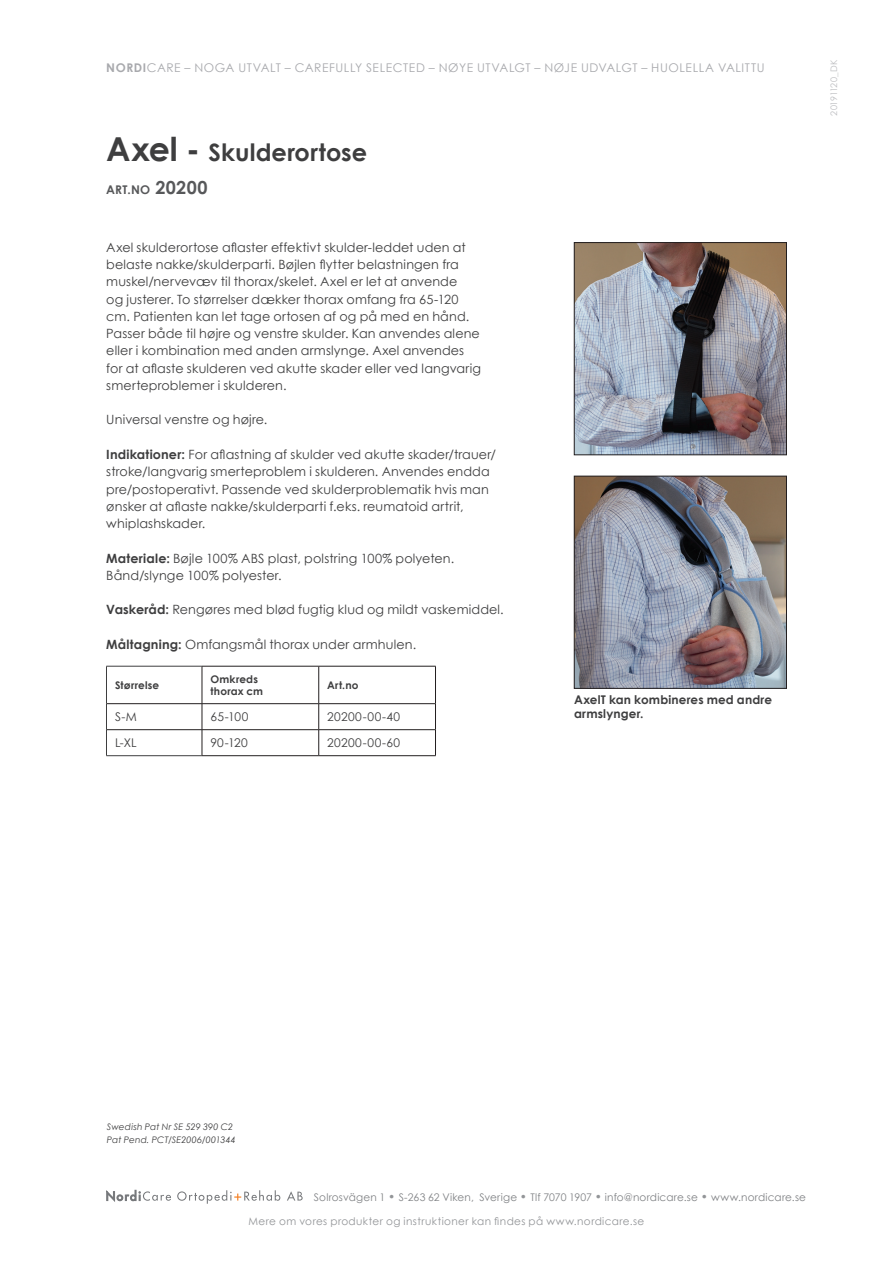
<style>
.page{position:relative;width:893px;height:1263px;background:#fff}
.page>*{position:absolute;margin:0;border:0;box-sizing:border-box;transform-origin:0 0}
.t1{font:700 24px "Century Gothic";color:#3e3e3f}
.t2{font:12.75px/17.2px "Century Gothic";letter-spacing:.01em;color:#3e3e3f}
.t3{font:12px "Century Gothic";letter-spacing:.045em;color:#a8a9ad}
.t4{font:12px "Century Gothic";letter-spacing:.025em;color:#3e3e3f}
.t5{font:700 12px/14.4px "Century Gothic";letter-spacing:.01em;color:#3e3e3f}
.t6{font:700 12px "Century Gothic";color:#57585a}
.t7{font:10.5px "Century Gothic";letter-spacing:.015em;color:#808285}
.t8{font:10.5px "Century Gothic";letter-spacing:.035em;color:#939598}
.t9{font:700 10.5px/12.6px "Century Gothic";letter-spacing:.02em;color:#3e3e3f}
.t10{font:italic 9px/13.5px "Century Gothic";letter-spacing:.015em;color:#3e3e3f}
.t11{font:9px "Century Gothic";letter-spacing:-.03em;color:#bcbdc0}
.s1{font-weight:700}
.s2{font-size:33px}
.s3{font-size:18px}
.s4{font-weight:700;font-size:12px;color:#939598}
</style>
<div class="page">
<img style="left:576px;top:244px;width:209px;height:209px">
<div style="left:574px;top:242px;width:213px;height:213px;border:1px solid #231f20"></div>
<img style="left:576px;top:478px;width:209px;height:208px">
<div style="left:574px;top:476px;width:213px;height:212px;border:1px solid #231f20"></div>
<svg style="left:106px;top:1190px;width:65px;height:12px"></svg>
<svg style="left:177px;top:1190px;width:103px;height:14px"></svg>
<svg style="left:287px;top:1191px;width:16px;height:9px"></svg>
<hr style="left:106px;top:755px;width:96px;height:1px;background:#3e3e3f">
<hr style="left:202px;top:755px;width:117px;height:1px;background:#231f20">
<hr style="left:319px;top:755px;width:117px;height:1px;background:#231f20">
<svg style="left:106px;top:666px;width:330px;height:89px"></svg>
<hr style="left:107px;top:729px;width:95px;height:1px;background:#231f20">
<hr style="left:202px;top:729px;width:117px;height:1px;background:#231f20">
<hr style="left:319px;top:729px;width:117px;height:1px;background:#231f20">
<p class="t3" style="left:106px;top:60px;width:660px"><span class="s1">NORDI</span>CARE – NOGA UTVALT – CAREFULLY SELECTED – NØYE UTVALGT – NØJE UDVALGT – HUOLELLA VALITTU</p>
<p class="t11" style="left:828px;top:116px;width:58px;rotate:-90deg">20191120_DK</p>
<h1 class="t1" style="left:106px;top:137px;width:262px"><span class="s2">Axel -</span> Skulderortose</h1>
<p class="t6" style="left:106px;top:182px;width:103px">ART.NO <span class="s3">20200</span></p>
<p class="t2" style="left:106px;top:239px;width:376px">Axel skulderortose aflaster effektivt skulder-leddet uden at belaste nakke/skulderparti. Bøjlen flytter belastningen fra muskel/nervevæv til thorax/skelet. Axel er let at anvende<br>og justerer. To størrelser dækker thorax omfang fra 65-120 cm. Patienten kan let tage ortosen af og på med en hånd.<br>Passer både til højre og venstre skulder. Kan anvendes alene eller i kombination med anden armslynge. Axel anvendes for at aflaste skulderen ved akutte skader eller ved langvarig smerteproblemer i skulderen.</p>
<p class="t2" style="left:106px;top:411px;width:163px">Universal venstre og højre.</p>
<p class="t2" style="left:106px;top:446px;width:391px"><span class="s1">Indikationer:</span> For aflastning af skulder ved akutte skader/trauer/ stroke/langvarig smerteproblem i skulderen. Anvendes endda pre/postoperativt. Passende ved skulderproblematik hvis man ønsker at aflaste nakke/skulderparti f.eks. reumatoid artrit, whiplashskader.</p>
<p class="t2" style="left:106px;top:549px;width:349px"><span class="s1">Materiale:</span> Bøjle 100% ABS plast, polstring 100% polyeten.<br>Bånd/slynge 100% polyester.</p>
<p class="t2" style="left:106px;top:601px;width:399px"><span class="s1">Vaskeråd:</span> Rengøres med blød fugtig klud og mildt vaskemiddel.</p>
<p class="t2" style="left:106px;top:635px;width:311px"><span class="s1">Måltagning:</span> Omfangsmål thorax under armhulen.</p>
<p class="t9" style="left:115px;top:678px;width:46px">Størrelse</p>
<p class="t9" style="left:210px;top:672px;width:54px">Omkreds thorax cm</p>
<p class="t9" style="left:327px;top:678px;width:33px">Art.no</p>
<p class="t4" style="left:115px;top:709px;width:23px">S-M</p>
<p class="t4" style="left:210px;top:709px;width:39px">65-100</p>
<p class="t4" style="left:327px;top:709px;width:74px">20200-00-40</p>
<p class="t4" style="left:115px;top:735px;width:23px">L-XL</p>
<p class="t4" style="left:210px;top:735px;width:39px">90-120</p>
<p class="t4" style="left:327px;top:735px;width:74px">20200-00-60</p>
<p class="t5" style="left:574px;top:692px;width:199px">AxelT kan kombineres med andre armslynger.</p>
<p class="t10" style="left:107px;top:1119px;width:131px">Swedish Pat Nr SE 529 390 C2<br>Pat Pend. PCT/SE2006/001344</p>
<p class="t7" style="left:314px;top:1190px;width:494px">Solrosvägen 1 <span class="s4">•</span> S-263 62 Viken, Sverige <span class="s4">•</span> Tlf 7070 1907 <span class="s4">•</span> info@nordicare.se <span class="s4">•</span> www.nordicare.se</p>
<p class="t8" style="left:249px;top:1214px;width:397px">Mere om vores produkter og instruktioner kan findes på www.nordicare.se</p>
</div>
